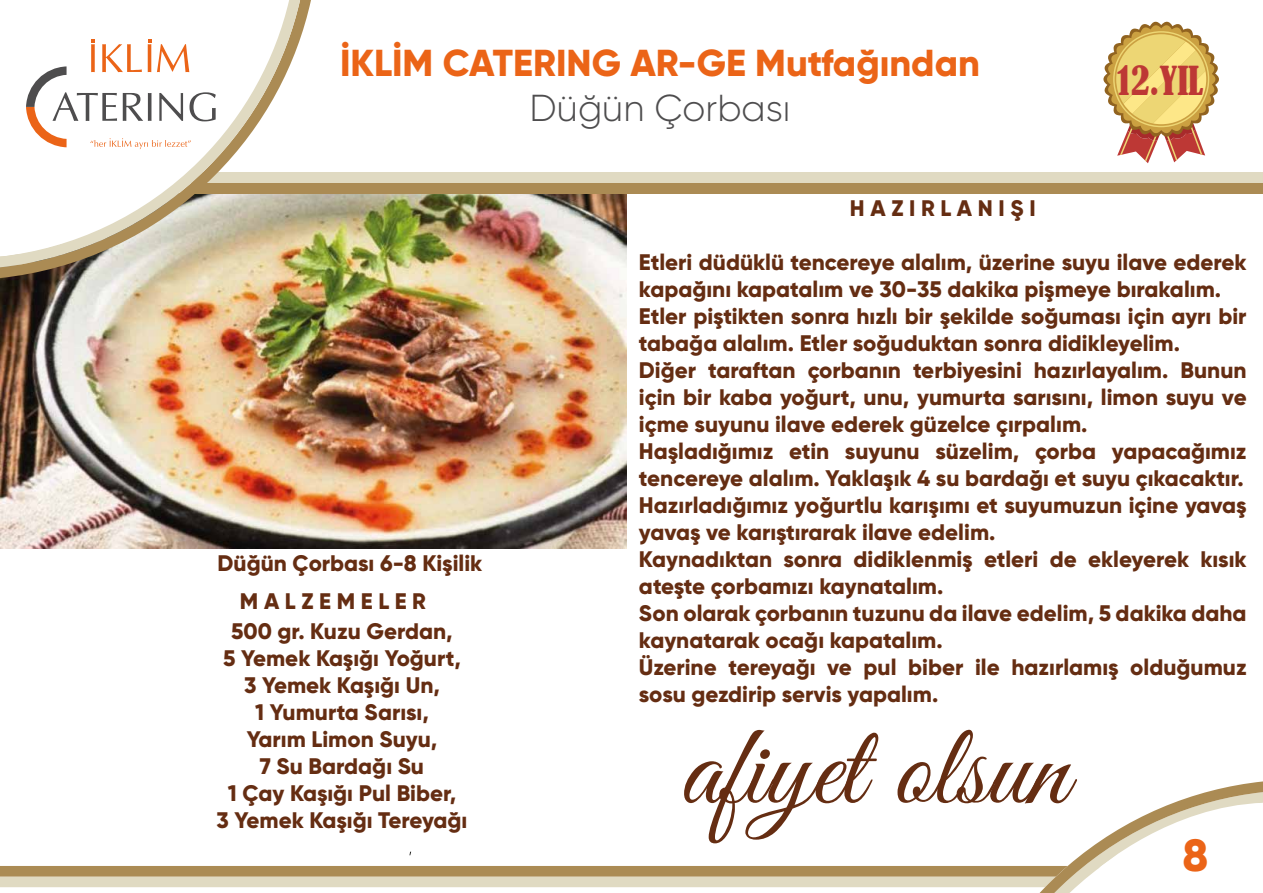
<style>
.page{position:relative;width:1263px;height:893px;background:#fff}
.page>*{position:absolute;margin:0;border:0;box-sizing:border-box;transform-origin:0 0}
.t1{font:800 45px "Gilroy";color:#eb6417}
.t2{font:800 37.5px "Gilroy";color:#eb6417}
.t3{font:300 37.5px "Gilroy";color:#4e4d4e}
.t4{font:condensed 37.5px "Bernard";color:#bd3835}
.t5{font:800 22.5px/27px "Gilroy";color:#652d12}
</style>
<div class="page">
<svg style="left:1103px;top:22px;width:116px;height:141px"></svg>
<img style="left:0;top:194px;width:627px;height:354px">
<div style="left:191px;top:172px;width:1072px;height:11px;background:#e0dac2"></div>
<div style="left:191px;top:183px;width:1072px;height:11px;background:#ab8b54"></div>
<img style="left:0;top:0;width:311px;height:278px">
<svg style="left:0;top:0;width:300px;height:267px"></svg>
<svg style="left:0;top:730px;width:1263px;height:163px"></svg>
<h2 class="t2" style="left:340px;top:39px;width:641px">İKLİM CATERING AR-GE Mutfağından</h2>
<h2 class="t3" style="left:529px;top:85px;width:262px">Düğün Çorbası</h2>
<h2 class="t4" style="left:1117px;top:58px;width:88px">12.YIL</h2>
<p class="t5" style="left:240px;top:544px;width:244px;line-height:37.5px;text-indent:-22px">Düğün Çorbası 6-8 Kişilik<br>M A L Z E M E L E R</p>
<p class="t5" style="left:217px;top:618px;width:252px;text-align:center">500 gr. Kuzu Gerdan,<br>5 Yemek Kaşığı Yoğurt,<br>3 Yemek Kaşığı Un,<br>1 Yumurta Sarısı,<br>Yarım Limon Suyu,<br>7 Su Bardağı Su<br>1 Çay Kaşığı Pul Biber,<br>3 Yemek Kaşığı Tereyağı</p>
<p class="t5" style="left:850px;top:195px;width:187px">H A Z I R L A N I Ş I</p>
<p class="t5" style="left:639px;top:249px;width:609px">Etleri düdüklü tencereye alalım, üzerine suyu ilave ederek kapağını kapatalım ve 30-35 dakika pişmeye bırakalım.<br>Etler piştikten sonra hızlı bir şekilde soğuması için ayrı bir tabağa alalım. Etler soğuduktan sonra didikleyelim.<br>Diğer taraftan çorbanın terbiyesini hazırlayalım. Bunun için bir kaba yoğurt, unu, yumurta sarısını, limon suyu ve içme suyunu ilave ederek güzelce çırpalım.<br>Haşladığımız etin suyunu süzelim, çorba yapacağımız tencereye alalım. Yaklaşık 4 su bardağı et suyu çıkacaktır.<br>Hazırladığımız yoğurtlu karışımı et suyumuzun içine yavaş yavaş ve karıştırarak ilave edelim.<br>Kaynadıktan sonra didiklenmiş etleri de ekleyerek kısık ateşte çorbamızı kaynatalım.<br>Son olarak çorbanın tuzunu da ilave edelim, 5 dakika daha kaynatarak ocağı kapatalım.<br>Üzerine tereyağı ve pul biber ile hazırlamış olduğumuz sosu gezdirip servis yapalım.</p>
<h1 class="t1" style="left:1182px;top:827px;width:27px">8</h1>
</div>
